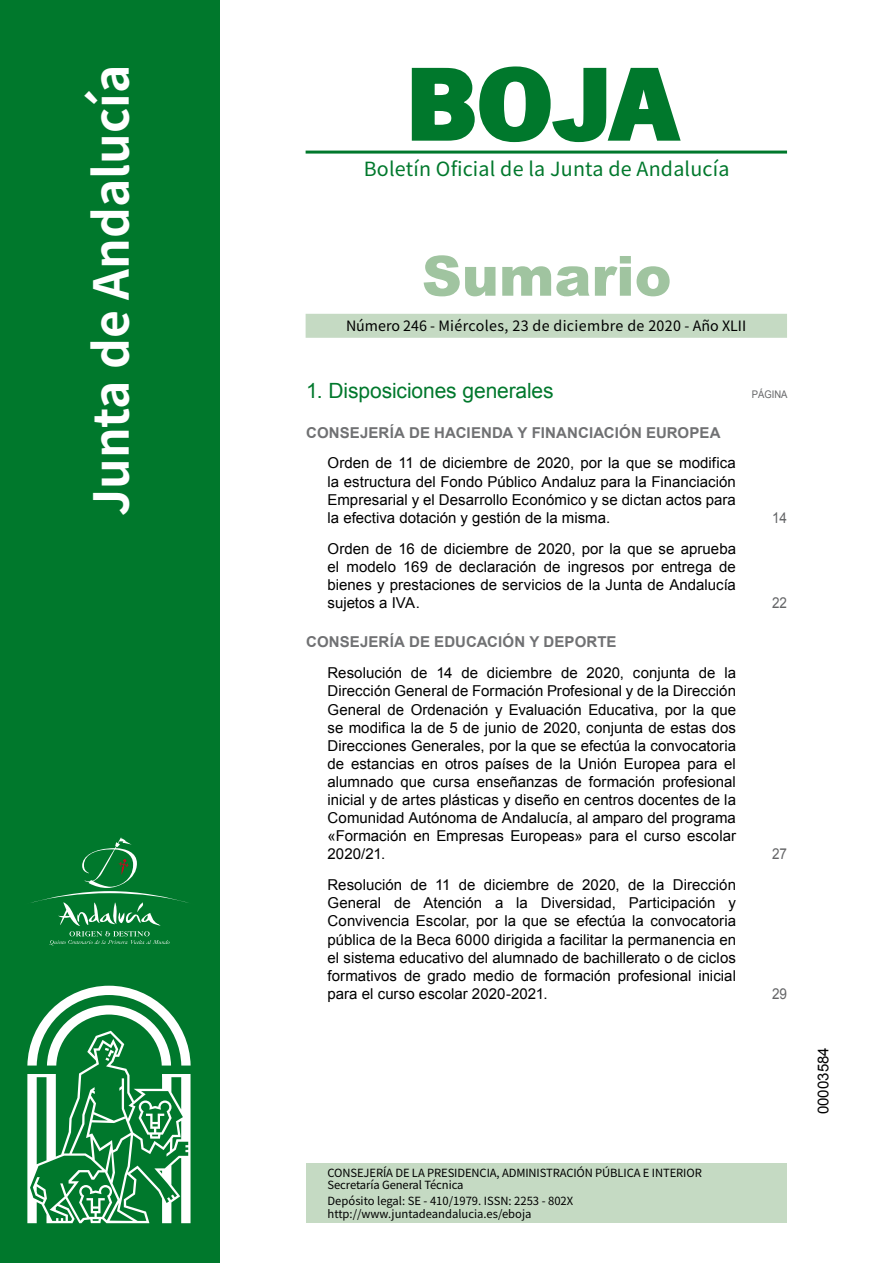
<style>
.page{position:relative;width:893px;height:1263px;background:#fff}
.page>*{position:absolute;margin:0;border:0;box-sizing:border-box;transform-origin:0 0}
.t1{font:700 105px "News Got T";color:#00782c;scale:1.14 1}
.t2{font:900 55.5px "Arial";color:#a0c4a0}
.t3{font:700 48px "Noto Sans HK";color:#fff}
.t4{font:21px "Arial";letter-spacing:-.005em;color:#00782c}
.t5{font:19.5px "Noto Sans HK";letter-spacing:.01em;color:#00782c}
.t6{font:15px/18.1px "Arial";color:#000;text-align:justify}
.t7{font:700 15px "Arial";letter-spacing:.01em;color:#707173}
.t8{font:15px "Arial";color:#646567;scale:.9 1}
.t9{font:14.25px "Noto Sans HK";letter-spacing:.025em;color:#000}
.t10{font:11.25px/12px "Noto Sans HK";letter-spacing:-.01em;color:#000}
.t11{font:10.5px "Arial";color:#646567;scale:.9 1}
</style>
<div class="page">
<hr style="left:305px;top:151px;width:482px;height:3px;background:#00782c">
<div style="left:305px;top:314px;width:482px;height:24px;background:#c5dac3"></div>
<div style="left:0;top:0;width:219px;height:1263px;background:#00782c"></div>
<svg style="left:411px;top:66px;width:270px;height:77px"></svg>
<svg style="left:31px;top:837px;width:158px;height:108px"></svg>
<div style="left:306px;top:1164px;width:481px;height:59px;background:#c5dac3"></div>
<svg style="left:27px;top:986px;width:164px;height:237px"></svg>
<h3 class="t3" style="left:84px;top:516px;width:453px;rotate:-90deg">Junta de Andalucía</h3>
<h1 class="t1" style="left:405px;top:42px;width:240px">BOJA</h1>
<h3 class="t5" style="left:364px;top:158px;width:367px">Boletín Oficial de la Junta de Andalucía</h3>
<h2 class="t2" style="left:422px;top:236px;width:251px">Sumario</h2>
<p class="t9" style="left:346px;top:318px;width:402px">Número 246 - Miércoles, 23 de diciembre de 2020 - Año XLII</p>
<h3 class="t4" style="left:306px;top:377px;width:249px">1. Disposiciones generales</h3>
<p class="t11" style="left:751px;top:388px;width:41px">PÁGINA</p>
<p class="t7" style="left:306px;top:422px;width:416px">CONSEJERÍA DE HACIENDA Y FINANCIACIÓN EUROPEA</p>
<p class="t6" style="left:327px;top:454px;width:410px">Orden de 11 de diciembre de 2020, por la que se modifica la estructura del Fondo Público Andaluz para la Financiación Empresarial y el Desarrollo Económico y se dictan actos para la efectiva dotación y gestión de la misma.</p>
<p class="t8" style="left:772px;top:508px;width:18px">14</p>
<p class="t6" style="left:327px;top:540px;width:410px">Orden de 16 de diciembre de 2020, por la que se aprueba el modelo 169 de declaración de ingresos por entrega de bienes y prestaciones de servicios de la Junta de Andalucía sujetos a IVA.</p>
<p class="t7" style="left:306px;top:632px;width:312px">CONSEJERÍA DE EDUCACIÓN Y DEPORTE</p>
<p class="t6" style="left:327px;top:664px;width:410px">Resolución de 14 de diciembre de 2020, conjunta de la Dirección General de Formación Profesional y de la Dirección General de Ordenación y Evaluación Educativa, por la que se modifica la de 5 de junio de 2020, conjunta de estas dos Direcciones Generales, por la que se efectúa la convocatoria de estancias en otros países de la Unión Europea para el alumnado que cursa enseñanzas de formación profesional inicial y de artes plásticas y diseño en centros docentes de la Comunidad Autónoma de Andalucía, al amparo del programa «Formación en Empresas Europeas» para el curso escolar 2020/21.</p>
<p class="t6" style="left:327px;top:876px;width:410px">Resolución de 11 de diciembre de 2020, de la Dirección General de Atención a la Diversidad, Participación y Convivencia Escolar, por la que se efectúa la convocatoria pública de la Beca 6000 dirigida a facilitar la permanencia en el sistema educativo del alumnado de bachillerato o de ciclos formativos de grado medio de formación profesional inicial para el curso escolar 2020-2021.</p>
<p class="t8" style="left:772px;top:593px;width:18px">22</p>
<p class="t8" style="left:772px;top:844px;width:18px">27</p>
<p class="t8" style="left:772px;top:984px;width:18px">29</p>
<p class="t10" style="left:327px;top:1167px;width:376px">CONSEJERÍA DE LA PRESIDENCIA, ADMINISTRACIÓN PÚBLICA E INTERIOR<br>Secretaría General Técnica</p>
<p class="t10" style="left:327px;top:1194px;width:247px;line-height:13.5px">Depósito legal: SE - 410/1979. ISSN: 2253 - 802X http://www.juntadeandalucia.es/eboja</p>
<p class="t6" style="left:814px;top:1114px;width:68px;rotate:-90deg">00003584</p>
</div>
